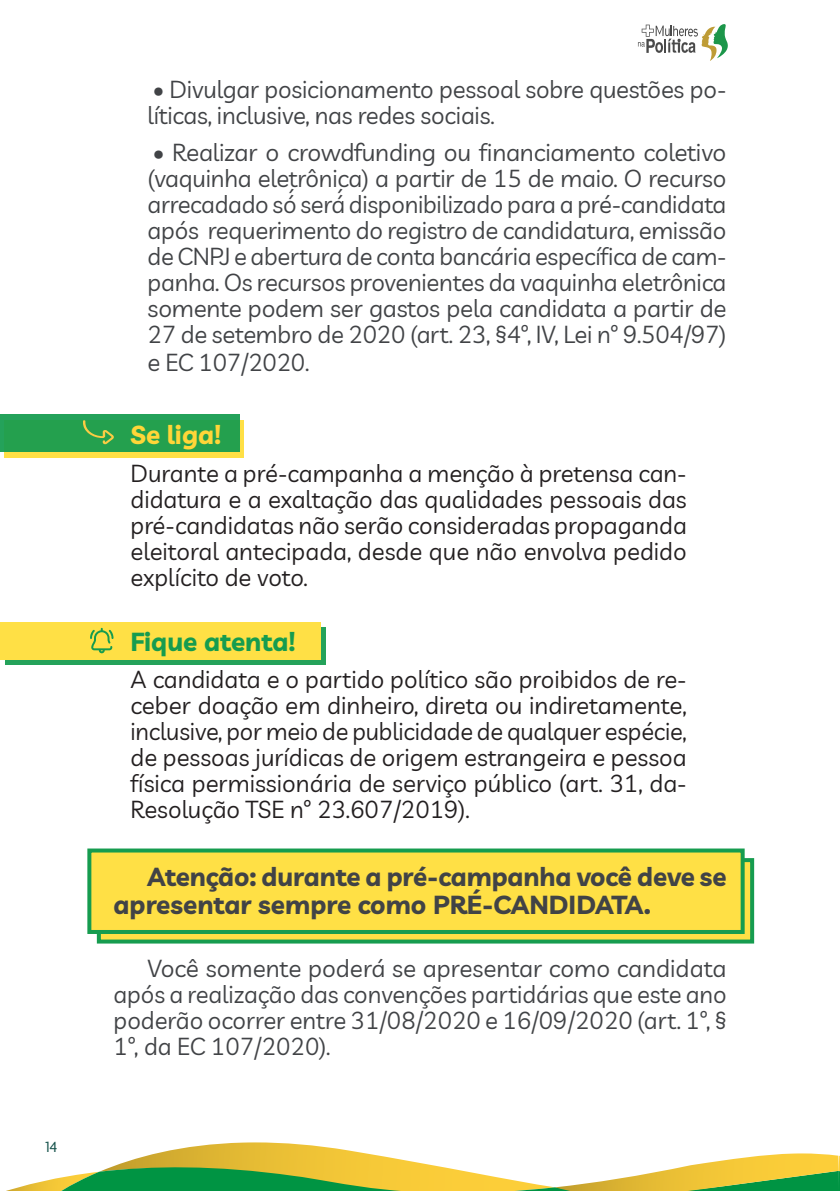
<style>
.page{position:relative;width:840px;height:1191px;background:#fff}
.page>*{position:absolute;margin:0;border:0;box-sizing:border-box;transform-origin:0 0}
.Destaque_002{font:700 26px/28px "Livvic";letter-spacing:-.005em;color:#414346}
.Destaque_002-2{font:700 26px "Livvic";color:#169c4f}
.Destaque_002-3{font:700 26px "Livvic";color:#ffd638}
.BULLETS{font:24px/26.2px "Livvic";letter-spacing:-.01em;color:#414346}
.TEXTO_SIMPLES{font:24px/26px "Livvic";color:#231f20;text-align:justify}
.TEXTO_SIMPLES-2{font:24px/26px "Livvic";color:#414346;text-align:justify}
.t1{font:16px "Agenda";color:#15524b}
</style>
<div class="page">
<svg style="left:6px;top:1142px;width:833px;height:49px"></svg>
<svg style="left:638px;top:24px;width:89px;height:37px"></svg>
<svg style="left:6px;top:627px;width:319px;height:37px;fill:#24a25a"></svg>
<div style="left:4px;top:420px;width:240px;height:37px;background:#ffe045"></div>
<div style="left:97px;top:858px;width:656px;height:85px;background:#ffe045;border:4px solid #169c4f"></div>
<div style="left:0;top:414px;width:239px;height:38px;background:#24a04e"></div>
<div style="left:0;top:622px;width:320px;height:37px;background:#ffe045"></div>
<div style="left:87px;top:848px;width:657px;height:86px;background:#ffe045;border:4px solid #169c4f"></div>
<svg style="left:83px;top:420px;width:31px;height:24px"></svg>
<svg style="left:90px;top:628px;width:23px;height:25px"></svg>
<p class="t1" style="left:45px;top:1138px;width:14px">14</p>
<p class="BULLETS" style="left:147px;top:75px;width:580px">• Divulgar posicionamento pessoal sobre questões po&shy;líticas, inclusive, nas redes sociais.</p>
<p class="BULLETS" style="left:147px;top:138px;width:580px;text-align:justify">• Realizar o crowdfunding ou financiamento coletivo (vaquinha eletrônica) a partir de 15 de maio. O recurso arrecadado só́ será́ disponibilizado para a pré-candidata após requerimento do registro de candidatura, emissão de CNPJ e abertura de conta bancária específica de cam&shy;panha. Os recursos provenientes da vaquinha eletrônica somente podem ser gastos pela candidata a partir de 27 de setembro de 2020 (art. 23, §4º, IV, Lei nº 9.504/97) e EC 107/2020.</p>
<p class="Destaque_002-3" style="left:130px;top:415px;width:92px">Se liga!</p>
<p class="TEXTO_SIMPLES" style="left:130px;top:459px;width:557px">Durante a pré-campanha a menção à pretensa can&shy;didatura e a exaltação das qualidades pessoais das pré-candidatas não serão consideradas propaganda eleitoral antecipada, desde que não envolva pedido explícito de voto.</p>
<p class="Destaque_002-2" style="left:130px;top:621px;width:166px">Fique atenta!</p>
<p class="TEXTO_SIMPLES" style="left:130px;top:665px;width:557px">A candidata e o partido político são proibidos de re&shy;ceber doação em dinheiro, direta ou indiretamente, inclusive, por meio de publicidade de qualquer espécie, de pessoas jurídicas de origem estrangeira e pessoa física permissionária de serviço público (art. 31, da-Resolução TSE nº 23.607/2019).</p>
<p class="Destaque_002" style="left:113px;top:860px;width:614px;text-indent:34px">Atenção: durante a pré-campanha você deve se apresentar sempre como PRÉ-CANDIDATA.</p>
<p class="TEXTO_SIMPLES-2" style="left:113px;top:954px;width:614px;text-indent:34px">Você somente poderá se apresentar como candidata após a realização das convenções partidárias que este ano poderão ocorrer entre 31/08/2020 e 16/09/2020 (art. 1º, § 1º, da EC 107/2020).</p>
</div>
